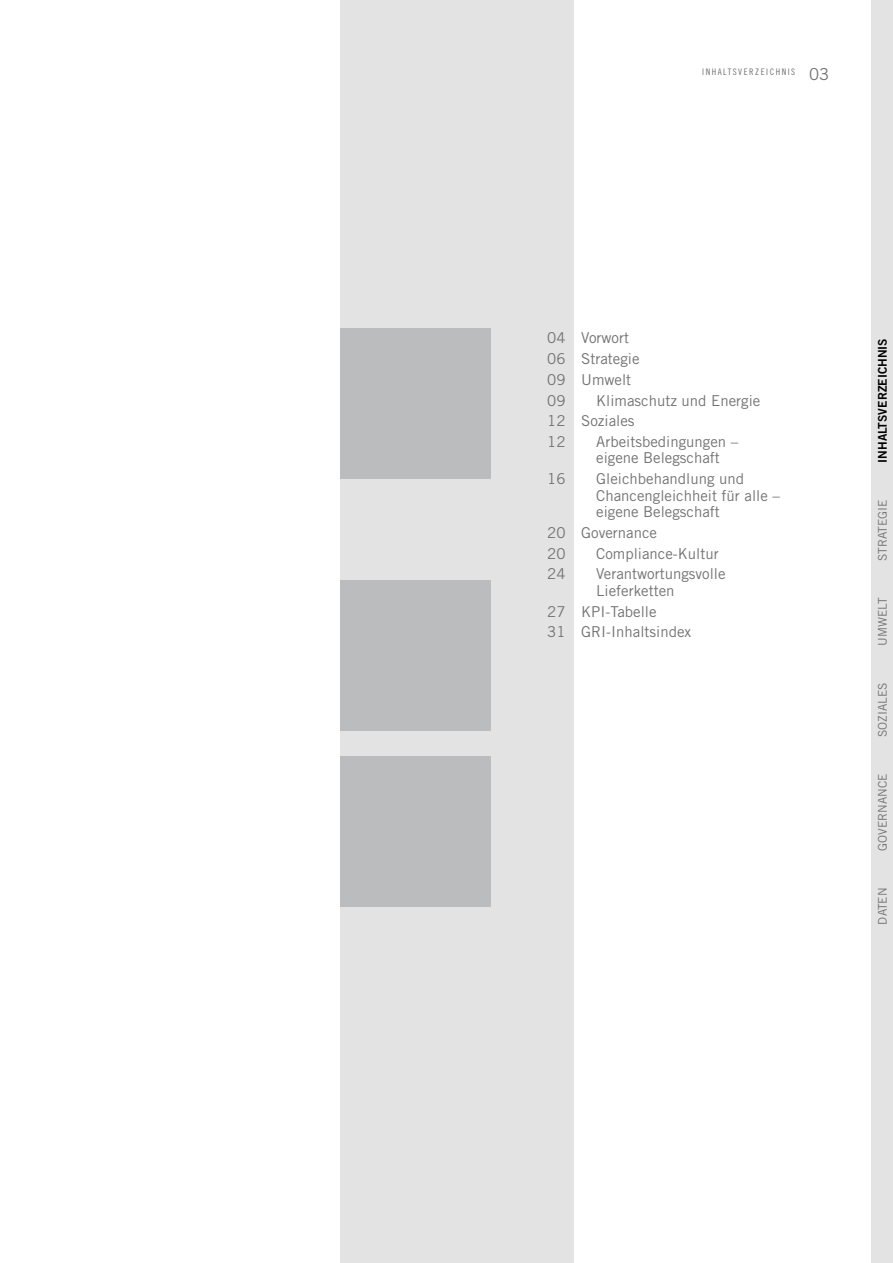
<style>
.page{position:relative;width:893px;height:1263px;background:#fff}
.page>*{position:absolute;margin:0;border:0;box-sizing:border-box;transform-origin:0 0}
.t1{font:16.5px "Trade Gothic LT Std";color:#737373}
.t2{font:15px/20.7px "Trade Gothic LT Std";color:#737373}
.t3{font:12px "Trade Gothic LT Std";color:#737373}
.t4{font:12px "Trade Gothic LT Std Bd 2";color:#000}
.t5{font:9px "Trade Gothic LT Std Cn 18";letter-spacing:.165em;color:#737373}
</style>
<div class="page">
<div style="left:872px;top:0;width:21px;height:1263px;background:#e3e3e3"></div>
<div style="left:340px;top:0;width:234px;height:1263px;background:#e3e3e3"></div>
<div style="left:340px;top:328px;width:151px;height:151px;background:#bbbcbd"></div>
<div style="left:340px;top:579px;width:151px;height:151px;background:#bbbcbd"></div>
<div style="left:340px;top:756px;width:151px;height:151px;background:#bbbcbd"></div>
<p class="t5" style="left:702px;top:67px;width:94px">INHALTSVERZEICHNIS</p>
<p class="t1" style="left:809px;top:64px;width:22px">03</p>
<p class="t2" style="left:547px;top:327px;width:94px">04 Vorwort<br>06 Strategie<br>09 Umwelt<br>09</p>
<p class="t2" style="left:547px;top:390px;width:215px;text-indent:49px">Klimaschutz und Energie<br>12 Soziales<br>12</p>
<p class="t2" style="left:596px;top:433px;width:144px;line-height:16.5px">Arbeitsbedingungen – eigene Belegschaft</p>
<p class="t2" style="left:547px;top:468px;width:20px">16</p>
<p class="t2" style="left:596px;top:470px;width:185px;line-height:16.5px">Gleichbehandlung und<br>Chancengleichheit für alle – eigene Belegschaft</p>
<p class="t2" style="left:547px;top:522px;width:111px">20 Governance<br>20</p>
<p class="t2" style="left:596px;top:543px;width:124px">Compliance-Kultur</p>
<p class="t2" style="left:547px;top:564px;width:20px">24</p>
<p class="t2" style="left:596px;top:566px;width:131px;line-height:16.5px">Verantwortungsvolle<br>Lieferketten</p>
<p class="t2" style="left:547px;top:601px;width:146px">27 KPI-Tabelle<br>31 GRI-Inhaltsindex</p>
<p class="t4" style="left:875px;top:463px;width:126px;rotate:-90deg">INHALTSVERZEICHNIS</p>
<p class="t3" style="left:875px;top:561px;width:63px;rotate:-90deg">STRATEGIE</p>
<p class="t3" style="left:875px;top:646px;width:50px;rotate:-90deg">UMWELT</p>
<p class="t3" style="left:875px;top:737px;width:56px;rotate:-90deg">SOZIALES</p>
<p class="t3" style="left:875px;top:851px;width:79px;rotate:-90deg">GOVERNANCE</p>
<p class="t3" style="left:875px;top:924px;width:38px;rotate:-90deg">DATEN</p>
</div>
